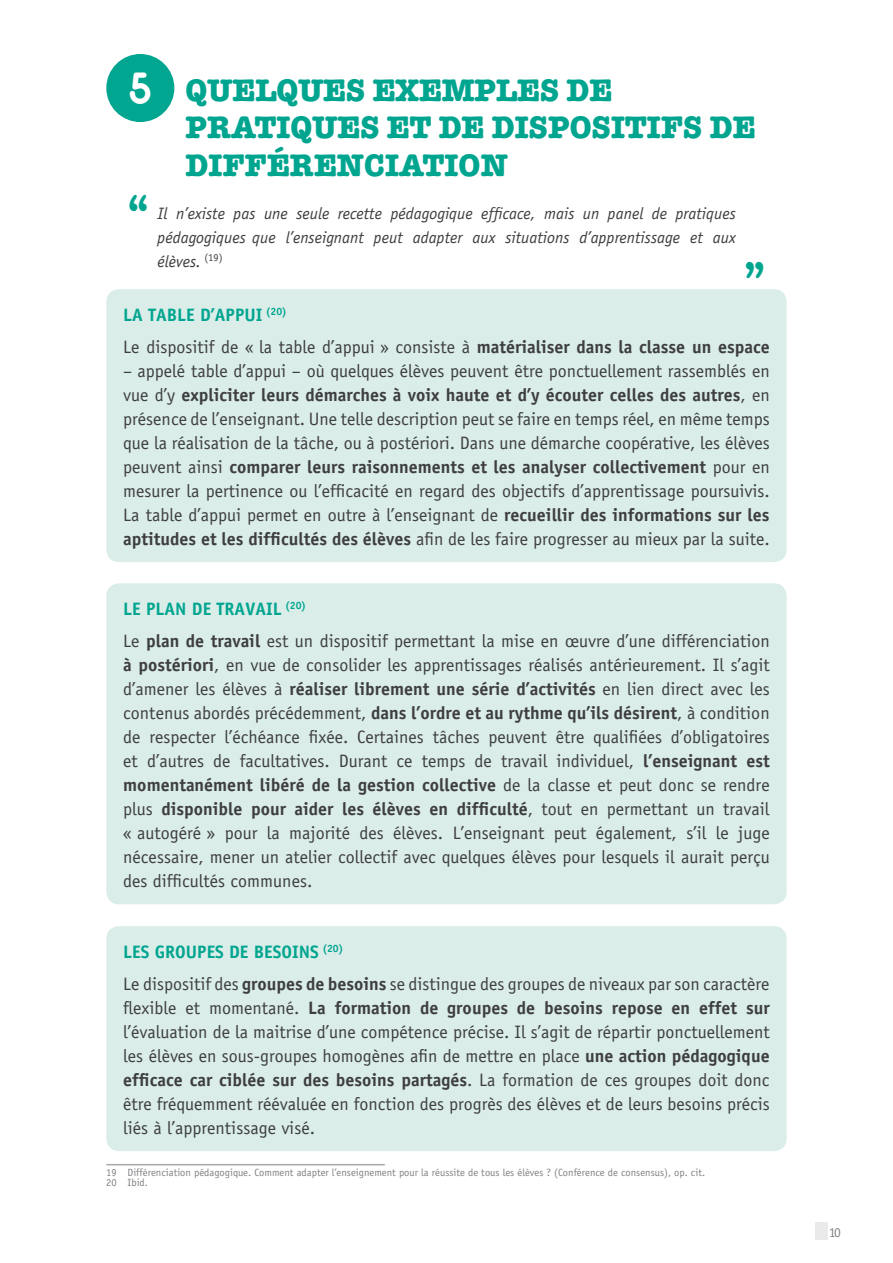
<style>
.page{position:relative;width:893px;height:1263px;background:#fff}
.page>*{position:absolute;margin:0;border:0;box-sizing:border-box;transform-origin:0 0}
.t1{font:700 45px "Odin";color:#fff}
.t2{font:700 37.5px "American Typewriter";color:#00a590}
.t3{font:700 31.5px/37.5px "American Typewriter";color:#00a590}
.t4{font:18px/24px "Evalex Sans";color:#3e3e3f}
.t5{font:italic 16.5px/24px "Evalex Sans";color:#3e3e3f;text-align:justify}
.t6{font:13.5px "Evalex Sans";color:#808285}
.t7{font:10.5px "Evalex Sans";color:#808285}
.s1{font-weight:700;color:#00a590}
.s2{font-weight:700}
</style>
<div class="page">
<div style="left:106px;top:54px;width:68px;height:68px;background:#00a68f;border-radius:50%"></div>
<div style="left:106px;top:289px;width:681px;height:273px;background:#daede9;border-radius:13px"></div>
<div style="left:106px;top:583px;width:681px;height:321px;background:#daede9;border-radius:13px"></div>
<div style="left:106px;top:926px;width:681px;height:225px;background:#daede9;border-radius:13px"></div>
<hr style="left:106px;top:1164px;width:279px;height:1px;background:#a8a9ad">
<div style="left:815px;top:1222px;width:12px;height:17px;background:#eaeaeb"></div>
<p class="t1" style="left:128px;top:62px;width:26px">5</p>
<p class="t3" style="left:186px;top:71px;width:571px">QUELQUES EXEMPLES DE<br>PRATIQUES ET DE DISPOSITIFS DE<br>DIFFÉRENCIATION</p>
<p class="t2" style="left:128px;top:186px;width:22px">‘‘</p>
<p class="t5" style="left:158px;top:201px;width:580px">Il n’existe pas une seule recette pédagogique efficace, mais un panel de pratiques pédagogiques que l’enseignant peut adapter aux situations d’apprentissage et aux élèves. <sup>(19)</sup></p>
<p class="t2" style="left:765px;top:287px;width:22px;rotate:-180deg">‘‘</p>
<p class="t4" style="left:123px;top:298px;width:648px;line-height:32.5px"><span class="s1">LA TABLE D’APPUI</span> <sup>(20)<br></sup>Le dispositif de « la table d’appui » consiste à <span class="s2">matérialiser dans la classe un espace</span></p>
<p class="t4" style="left:123px;top:359px;width:648px;text-align:justify">– appelé table d’appui – où quelques élèves peuvent être ponctuellement rassemblés en vue d’y <span class="s2">expliciter leurs démarches à voix haute et d’y écouter celles des autres</span>, en présence de l’enseignant. Une telle description peut se faire en temps réel, en même temps que la réalisation de la tâche, ou à postériori. Dans une démarche coopérative, les élèves peuvent ainsi <span class="s2">comparer leurs raisonnements et les analyser collectivement</span> pour en mesurer la pertinence ou l’efficacité en regard des objectifs d’apprentissage poursuivis.<br>La table d’appui permet en outre à l’enseignant de <span class="s2">recueillir des informations sur les aptitudes et les difficultés des élèves</span> afin de les faire progresser au mieux par la suite.</p>
<p class="t4" style="left:123px;top:592px;width:648px;line-height:32.5px"><span class="s1">LE PLAN DE TRAVAIL</span> <sup>(20)<br></sup>Le <span class="s2">plan de travail</span> est un dispositif permettant la mise en œuvre d’une différenciation</p>
<p class="t4" style="left:123px;top:653px;width:648px;text-align:justify"><span class="s2">à postériori</span>, en vue de consolider les apprentissages réalisés antérieurement. Il s’agit d’amener les élèves à <span class="s2">réaliser librement une série d’activités</span> en lien direct avec les contenus abordés précédemment, <span class="s2">dans l’ordre et au rythme qu’ils désirent</span>, à condition de respecter l’échéance fixée. Certaines tâches peuvent être qualifiées d’obligatoires et d’autres de facultatives. Durant ce temps de travail individuel, <span class="s2">l’enseignant est momentanément libéré de la gestion collective</span> de la classe et peut donc se rendre plus <span class="s2">disponible pour aider les élèves en difficulté</span>, tout en permettant un travail « autogéré » pour la majorité des élèves. L’enseignant peut également, s’il le juge nécessaire, mener un atelier collectif avec quelques élèves pour lesquels il aurait perçu des difficultés communes.</p>
<p class="t4" style="left:123px;top:935px;width:648px;line-height:32.5px"><span class="s1">LES GROUPES DE BESOINS</span> <sup>(20)<br></sup>Le dispositif des <span class="s2">groupes de besoins</span> se distingue des groupes de niveaux par son caractère</p>
<p class="t4" style="left:123px;top:996px;width:648px;text-align:justify">flexible et momentané. <span class="s2">La formation de groupes de besoins repose en effet sur </span>l’évaluation de la maitrise d’une compétence précise. Il s’agit de répartir ponctuellement les élèves en sous-groupes homogènes afin de mettre en place <span class="s2">une action pédagogique efficace car ciblée sur des besoins partagés</span>. La formation de ces groupes doit donc être fréquemment réévaluée en fonction des progrès des élèves et de leurs besoins précis liés à l’apprentissage visé.</p>
<p class="t7" style="left:106px;top:1166px;width:600px">19 Différenciation pédagogique. Comment adapter l’enseignement pour la réussite de tous les élèves ? (Conférence de consensus), op. cit.</p>
<p class="t7" style="left:106px;top:1177px;width:43px">20 Ibid.</p>
<p class="t6" style="left:829px;top:1224px;width:14px">10</p>
</div>
